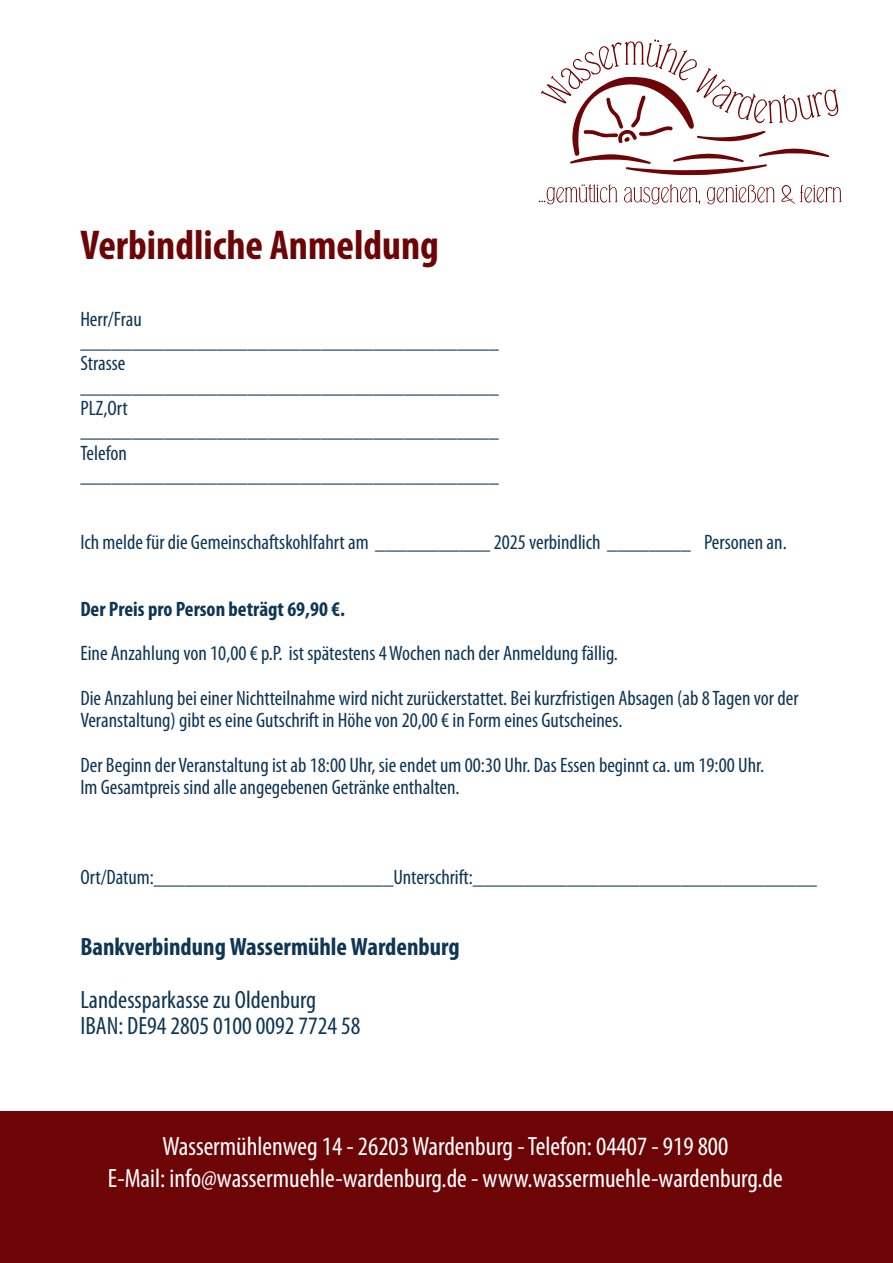
<style>
.page{position:relative;width:893px;height:1263px;background:#fff}
.page>*{position:absolute;margin:0;border:0;box-sizing:border-box;transform-origin:0 0}
.t1{font:700 condensed 41.85px "Myriad Pro";color:#6d0506}
.t2{font:condensed 26.55px "Myriad Pro";color:#fff}
.t3{font:condensed 25.05px "Myriad Pro";color:#0f3554}
.t4{font:700 condensed 25.05px "Myriad Pro";color:#0f3554}
.t5{font:condensed 20.85px/22.4px "Myriad Pro";color:#0f3554}
.t6{font:700 condensed 20.85px "Myriad Pro";color:#0f3554}
</style>
<div class="page">
<div style="left:0;top:1112px;width:893px;height:151px;background:#6d0506"></div>
<svg style="left:541px;top:39px;width:297px;height:136px"></svg>
<svg style="left:539px;top:184px;width:78px;height:20px"></svg>
<svg style="left:624px;top:184px;width:76px;height:20px"></svg>
<svg style="left:707px;top:185px;width:68px;height:19px"></svg>
<svg style="left:781px;top:185px;width:60px;height:19px"></svg>
<p class="t1" style="left:80px;top:219px;width:360px">Verbindliche Anmeldung</p>
<p class="t5" style="left:80px;top:307px;width:63px">Herr/Frau</p>
<p class="t5" style="left:80px;top:330px;width:420px">________________________________________</p>
<p class="t5" style="left:80px;top:352px;width:47px">Strasse</p>
<p class="t5" style="left:80px;top:374px;width:420px">________________________________________</p>
<p class="t5" style="left:80px;top:397px;width:49px">PLZ,Ort</p>
<p class="t5" style="left:80px;top:419px;width:420px">________________________________________</p>
<p class="t5" style="left:80px;top:441px;width:48px">Telefon</p>
<p class="t5" style="left:80px;top:464px;width:420px">________________________________________</p>
<p class="t5" style="left:80px;top:530px;width:708px">Ich melde für die Gemeinschaftskohlfahrt am ___________ 2025 verbindlich ________ Personen an.</p>
<p class="t6" style="left:80px;top:596px;width:266px">Der Preis pro Person beträgt 69,90 €.</p>
<p class="t5" style="left:80px;top:642px;width:539px">Eine Anzahlung von 10,00 € p.P. ist spätestens 4 Wochen nach der Anmeldung fällig.</p>
<p class="t5" style="left:80px;top:687px;width:720px">Die Anzahlung bei einer Nichtteilnahme wird nicht zurückerstattet. Bei kurzfristigen Absagen (ab 8 Tagen vor der<br>Veranstaltung) gibt es eine Gutschrift in Höhe von 20,00 € in Form eines Gutscheines.</p>
<p class="t5" style="left:80px;top:754px;width:685px">Der Beginn der Veranstaltung ist ab 18:00 Uhr, sie endet um 00:30 Uhr. Das Essen beginnt ca. um 19:00 Uhr.</p>
<p class="t5" style="left:80px;top:776px;width:381px">Im Gesamtpreis sind alle angegebenen Getränke enthalten.</p>
<p class="t5" style="left:80px;top:865px;width:738px">Ort/Datum:_______________________Unterschrift:_________________________________</p>
<p class="t4" style="left:80px;top:931px;width:381px">Bankverbindung Wassermühle Wardenburg</p>
<p class="t3" style="left:80px;top:984px;width:237px">Landessparkasse zu Oldenburg</p>
<p class="t3" style="left:80px;top:1011px;width:281px">IBAN: DE94 2805 0100 0092 7724 58</p>
<p class="t2" style="left:162px;top:1130px;width:567px">Wassermühlenweg 14 ‐ 26203 Wardenburg ‐ Telefon: 04407 - 919 800</p>
<p class="t2" style="left:108px;top:1162px;width:676px">E-Mail: info@wassermuehle-wardenburg.de ‐ www.wassermuehle-wardenburg.de</p>
</div>
